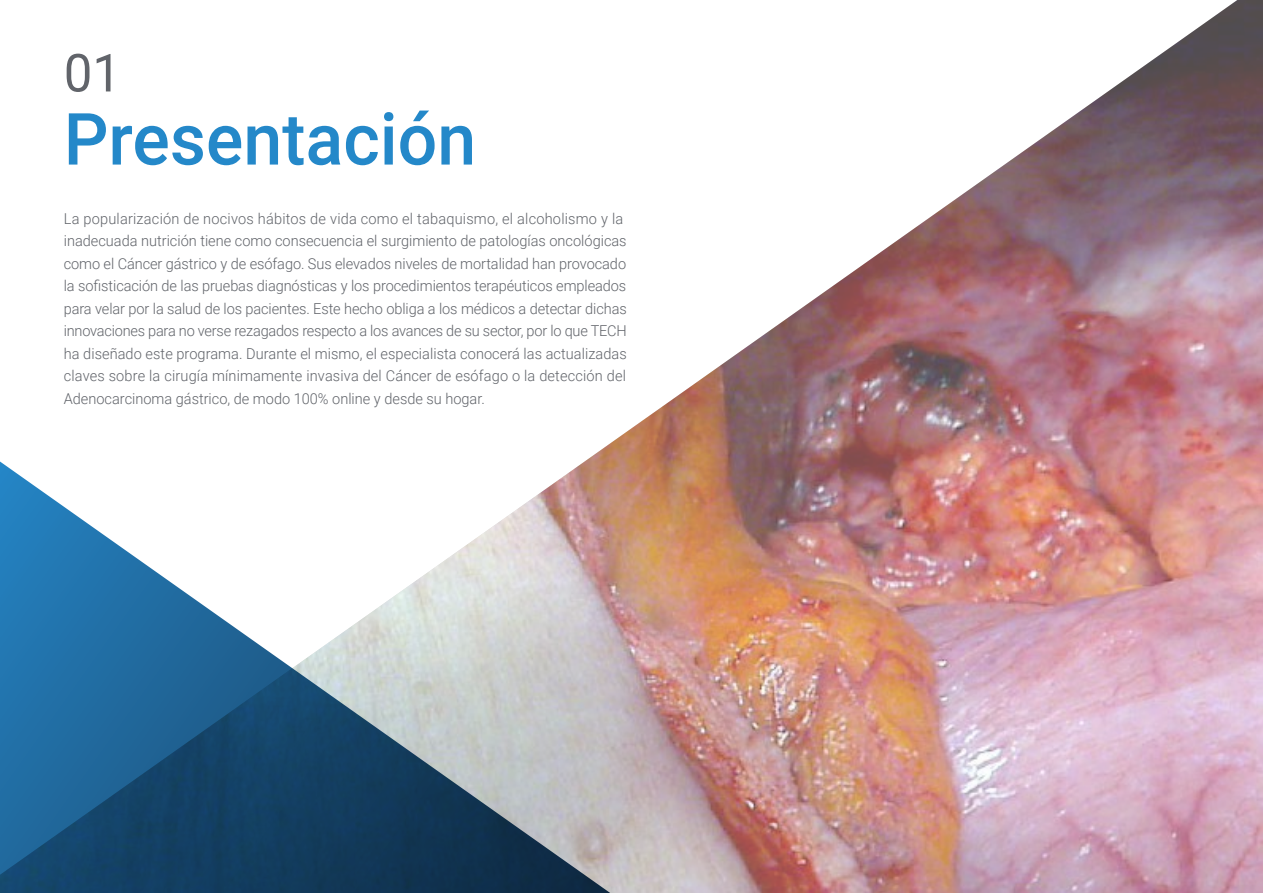
<style>
.page{position:relative;width:1263px;height:893px;background:#fff}
.page>*{position:absolute;margin:0;border:0;box-sizing:border-box;transform-origin:0 0}
.t1{font:500 72px "Roboto";color:#2488c9}
.t2{font:52.5px "Roboto";color:#61646a}
.t3{font:300 15px/22.5px "Roboto";color:#61646a}
</style>
<div class="page">
<img style="left:606px;top:0;width:657px;height:893px">
<svg style="left:0;top:446px;width:640px;height:447px"></svg>
<h2 class="t2" style="left:64px;top:36px;width:59px">01</h2>
<h1 class="t1" style="left:64px;top:89px;width:414px">Presentación</h1>
<p class="t3" style="left:64px;top:207px;width:564px">La popularización de nocivos hábitos de vida como el tabaquismo, el alcoholismo y la inadecuada nutrición tiene como consecuencia el surgimiento de patologías oncológicas como el Cáncer gástrico y de esófago. Sus elevados niveles de mortalidad han provocado la sofisticación de las pruebas diagnósticas y los procedimientos terapéuticos empleados para velar por la salud de los pacientes. Este hecho obliga a los médicos a detectar dichas innovaciones para no verse rezagados respecto a los avances de su sector, por lo que TECH ha diseñado este programa. Durante el mismo, el especialista conocerá las actualizadas claves sobre la cirugía mínimamente invasiva del Cáncer de esófago o la detección del Adenocarcinoma gástrico, de modo 100% online y desde su hogar.</p>
</div>
